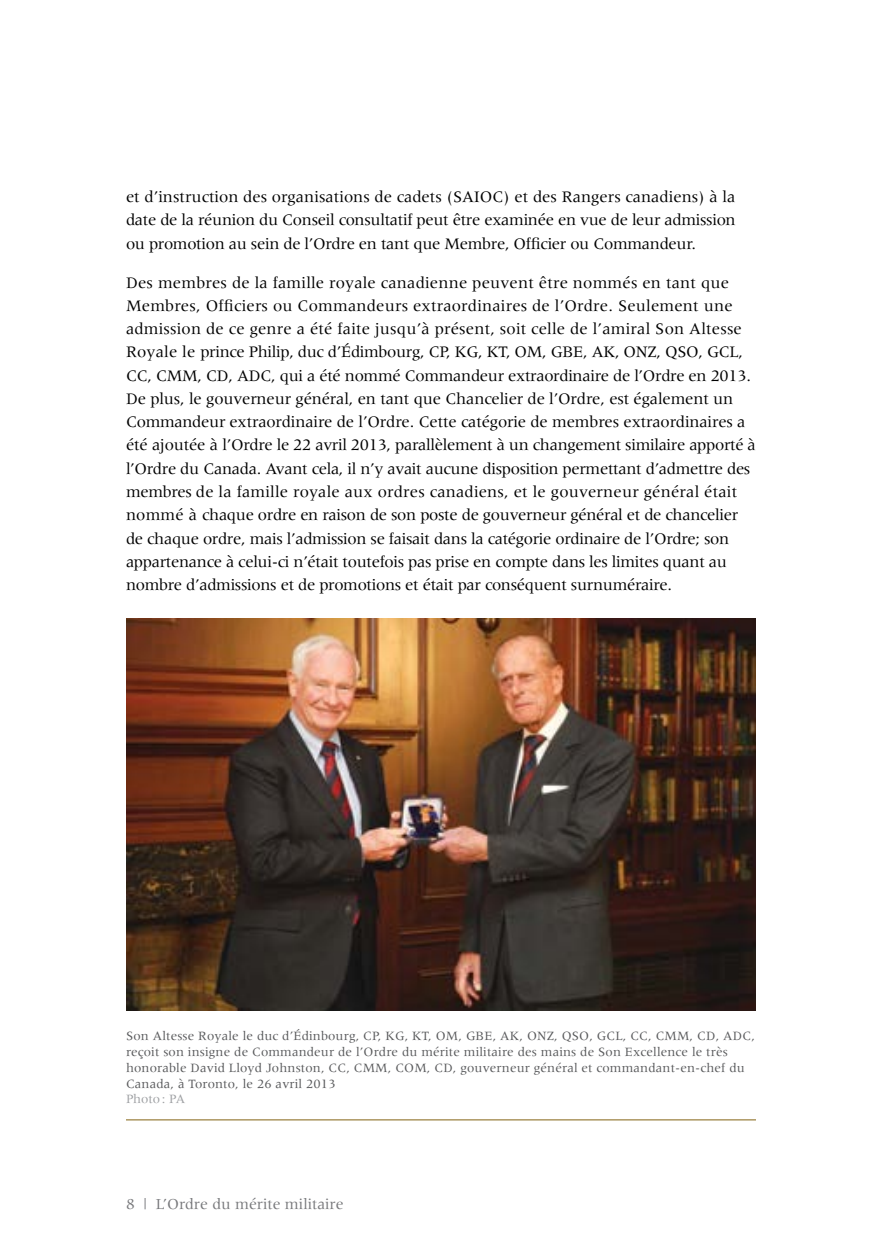
<style>
.page{position:relative;width:882px;height:1260px;background:#fff}
.page>*{position:absolute;margin:0;border:0;box-sizing:border-box;transform-origin:0 0}
.t1{font:16.62px/23.3px "Meridien";letter-spacing:-.02em;color:#000;text-align:justify}
.t2{font:15.75px "Meridien";color:#77787b}
.t3{font:13.12px/15.8px "Meridien";letter-spacing:.01em;color:#58595b}
.t4{font:13.12px "Meridien";color:#9d9fa2}
</style>
<div class="page">
<hr style="left:126px;top:1119px;width:630px;height:2px;background:#a0884a">
<img style="left:126px;top:619px;width:630px;height:392px">
<p class="t1" style="left:126px;top:185px;width:611px">et d’instruction des organisations de cadets (SAIOC) et des Rangers canadiens) à la date de la réunion du Conseil consultatif peut être examinée en vue de leur admission ou promotion au sein de l’Ordre en tant que Membre, Officier ou Commandeur.</p>
<p class="t1" style="left:126px;top:271px;width:631px;text-align:left">Des membres de la famille royale canadienne peuvent être nommés en tant que Membres, Officiers ou Commandeurs extraordinaires de l’Ordre. Seulement une admission de ce genre a été faite jusqu’à présent, soit celle de l’amiral Son Altesse Royale le prince Philip, duc d’Édimbourg, CP, KG, KT, OM, GBE, AK, ONZ, QSO, GCL, CC, CMM, CD, ADC, qui a été nommé Commandeur extraordinaire de l’Ordre en 2013.<br>De plus, le gouverneur général, en tant que Chancelier de l’Ordre, est également un Commandeur extraordinaire de l’Ordre. Cette catégorie de membres extraordinaires a été ajoutée à l’Ordre le 22 avril 2013, parallèlement à un changement similaire apporté à l’Ordre du Canada. Avant cela, il n’y avait aucune disposition permettant d’admettre des membres de la famille royale aux ordres canadiens, et le gouverneur général était nommé à chaque ordre en raison de son poste de gouverneur général et de chancelier de chaque ordre, mais l’admission se faisait dans la catégorie ordinaire de l’Ordre; son appartenance à celui-ci n’était toutefois pas prise en compte dans les limites quant au nombre d’admissions et de promotions et était par conséquent surnuméraire.</p>
<p class="t3" style="left:126px;top:1028px;width:631px">Son Altesse Royale le duc d’Édinbourg, CP, KG, KT, OM, GBE, AK, ONZ, QSO, GCL, CC, CMM, CD, ADC, reçoit son insigne de Commandeur de l’Ordre du mérite militaire des mains de Son Excellence le très honorable David Lloyd Johnston, CC, CMM, COM, CD, gouverneur général et commandant-en-chef du Canada, à Toronto, le 26 avril 2013</p>
<p class="t4" style="left:126px;top:1092px;width:61px">Photo: PA</p>
<p class="t2" style="left:126px;top:1196px;width:219px">8 | L’Ordre du mérite militaire</p>
</div>
